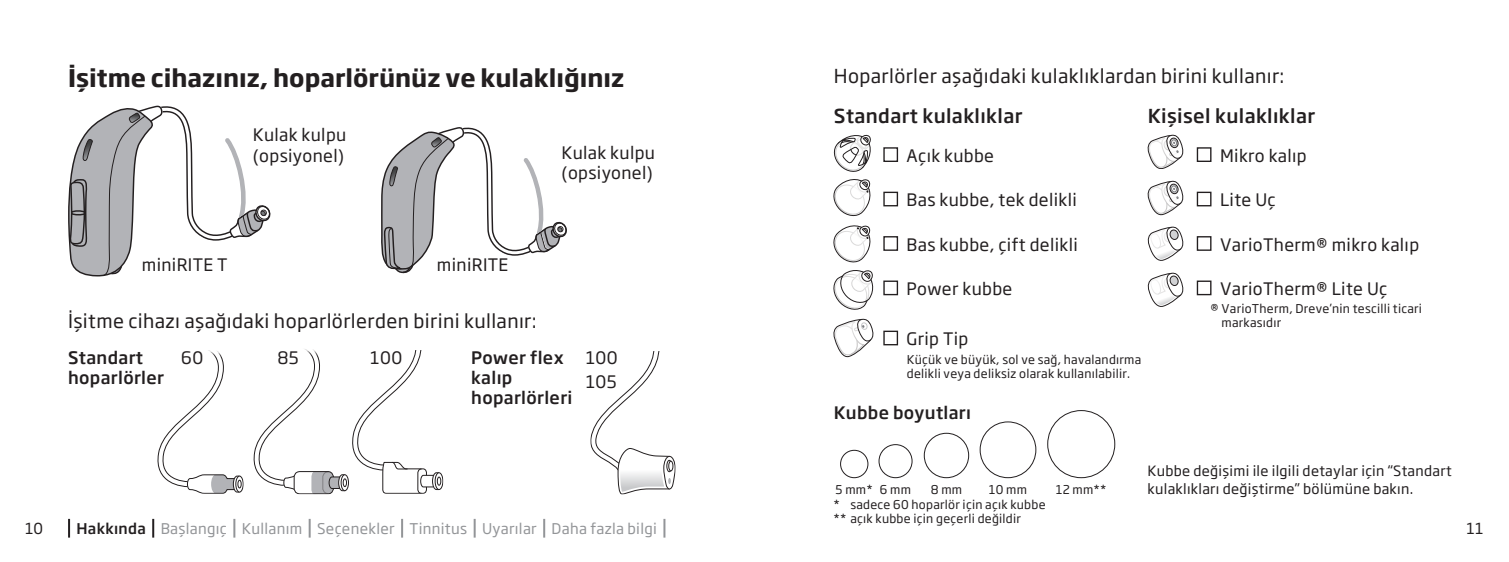
<style>
.page{position:relative;width:1509px;height:562px;background:#fff}
.page>*{position:absolute;margin:0;border:0;box-sizing:border-box;transform-origin:0 0}
.t1{font:700 24px "Soho Gothic Pro";color:#231f20}
.t2{font:19px "Soho Gothic Pro";letter-spacing:.02em;color:#231f20}
.t3{font:500 19px "Soho Gothic Pro";letter-spacing:.02em;color:#231f20}
.t4{font:17px/20px "Soho Gothic Pro";letter-spacing:.02em;color:#231f20}
.t5{font:500 17px/20px "Soho Gothic Pro";letter-spacing:.02em;color:#231f20}
.t6{font:15px "Soho Gothic Pro";color:#231f20}
.t7{font:14.6px "Soho Gothic Pro";letter-spacing:.02em;color:#939598}
.t8{font:14px/18px "Soho Gothic Pro";letter-spacing:.02em;color:#231f20}
.t9{font:12px/14px "Soho Gothic Pro";letter-spacing:.02em;color:#231f20}
.s1{font-weight:500;color:#231f20}
</style>
<div class="page">
<svg style="left:381px;top:127px;width:186px;height:146px"></svg>
<svg style="left:1147px;top:181px;width:36px;height:35px"></svg>
<svg style="left:1147px;top:135px;width:36px;height:34px"></svg>
<svg style="left:1147px;top:226px;width:37px;height:35px"></svg>
<svg style="left:1147px;top:272px;width:37px;height:35px"></svg>
<div style="left:235px;top:475px;width:9px;height:17px;border:1px solid #231f20;border-radius:50%"></div>
<svg style="left:157px;top:350px;width:84px;height:143px"></svg>
<svg style="left:590px;top:351px;width:85px;height:143px"></svg>
<div style="left:434px;top:472px;width:9px;height:17px;border:1px solid #231f20;border-radius:50%"></div>
<svg style="left:253px;top:349px;width:188px;height:145px"></svg>
<svg style="left:68px;top:105px;width:202px;height:171px"></svg>
<svg style="left:833px;top:135px;width:38px;height:37px"></svg>
<svg style="left:833px;top:270px;width:41px;height:40px"></svg>
<svg style="left:833px;top:225px;width:38px;height:38px"></svg>
<svg style="left:833px;top:179px;width:38px;height:38px"></svg>
<svg style="left:833px;top:318px;width:40px;height:40px"></svg>
<div style="left:878px;top:444px;width:34px;height:34px;border:1px solid #231f20;border-radius:50%"></div>
<div style="left:840px;top:449px;width:28px;height:29px;border:1px solid #231f20;border-radius:50%"></div>
<div style="left:923px;top:432px;width:46px;height:46px;border:1px solid #231f20;border-radius:50%"></div>
<div style="left:979px;top:421px;width:57px;height:57px;border:1px solid #231f20;border-radius:50%"></div>
<div style="left:1047px;top:410px;width:68px;height:68px;border:1px solid #231f20;border-radius:50%"></div>
<svg style="left:68px;top:518px;width:2px;height:19px"></svg>
<svg style="left:152px;top:518px;width:2px;height:19px"></svg>
<svg style="left:233px;top:518px;width:2px;height:19px"></svg>
<svg style="left:308px;top:518px;width:2px;height:19px"></svg>
<svg style="left:401px;top:518px;width:2px;height:19px"></svg>
<svg style="left:473px;top:518px;width:2px;height:19px"></svg>
<svg style="left:543px;top:518px;width:2px;height:19px"></svg>
<svg style="left:663px;top:518px;width:2px;height:19px"></svg>
<svg style="left:1198px;top:193px;width:11px;height:11px"></svg>
<div style="left:1196px;top:191px;width:15px;height:15px;border:1px solid #231f20"></div>
<div style="left:1196px;top:280px;width:15px;height:15px;border:1px solid #231f20"></div>
<div style="left:883px;top:147px;width:15px;height:15px;border:1px solid #231f20"></div>
<div style="left:1196px;top:147px;width:15px;height:15px;border:1px solid #231f20"></div>
<div style="left:1196px;top:236px;width:15px;height:15px;border:1px solid #231f20"></div>
<div style="left:883px;top:280px;width:15px;height:15px;border:1px solid #231f20"></div>
<div style="left:883px;top:330px;width:15px;height:15px;border:1px solid #231f20"></div>
<div style="left:883px;top:191px;width:15px;height:15px;border:1px solid #231f20"></div>
<div style="left:883px;top:236px;width:15px;height:15px;border:1px solid #231f20"></div>
<h1 class="t1" style="left:68px;top:59px;width:557px">İşitme cihazınız, hoparlörünüz ve kulaklığınız</h1>
<h2 class="t2" style="left:833px;top:61px;width:452px">Hoparlörler aşağıdaki kulaklıklardan birini kullanır:</h2>
<h2 class="t3" style="left:833px;top:101px;width:190px">Standart kulaklıklar</h2>
<h2 class="t3" style="left:1147px;top:101px;width:169px">Kişisel kulaklıklar</h2>
<h3 class="t4" style="left:253px;top:124px;width:95px">Kulak kulpu (opsiyonel)</h3>
<h3 class="t4" style="left:561px;top:142px;width:95px">Kulak kulpu (opsiyonel)</h3>
<h3 class="t4" style="left:906px;top:145px;width:89px">Açık kubbe</h3>
<h3 class="t4" style="left:1219px;top:145px;width:88px">Mikro kalıp</h3>
<h3 class="t4" style="left:142px;top:254px;width:87px">miniRITE T</h3>
<h3 class="t4" style="left:437px;top:254px;width:73px">miniRITE</h3>
<h2 class="t2" style="left:68px;top:305px;width:470px">İşitme cihazı aşağıdaki hoparlörlerden birini kullanır:</h2>
<h3 class="t5" style="left:471px;top:346px;width:103px">Power flex kalıp hoparlörleri</h3>
<h3 class="t5" style="left:68px;top:346px;width:97px">Standart hoparlörler</h3>
<h3 class="t4" style="left:181px;top:346px;width:23px">60</h3>
<h3 class="t4" style="left:277px;top:346px;width:23px">85</h3>
<h3 class="t4" style="left:370px;top:346px;width:33px">100</h3>
<h3 class="t4" style="left:585px;top:344px;width:33px;line-height:24.6px">100<br>105</h3>
<h3 class="t4" style="left:906px;top:189px;width:172px">Bas kubbe, tek delikli</h3>
<h3 class="t4" style="left:906px;top:233px;width:173px">Bas kubbe, çift delikli</h3>
<h3 class="t4" style="left:906px;top:278px;width:107px">Power kubbe</h3>
<h3 class="t4" style="left:906px;top:328px;width:63px">Grip Tip</h3>
<p class="t9" style="left:906px;top:351px;width:236px">Küçük ve büyük, sol ve sağ, havalandırma delikli veya deliksiz olarak kullanılabilir.</p>
<h3 class="t5" style="left:833px;top:401px;width:139px">Kubbe boyutları</h3>
<h3 class="t4" style="left:1219px;top:189px;width:57px">Lite Uç</h3>
<h3 class="t4" style="left:1219px;top:233px;width:200px">VarioTherm® mikro kalıp</h3>
<h3 class="t4" style="left:1219px;top:278px;width:169px">VarioTherm® Lite Uç</h3>
<p class="t9" style="left:1221px;top:300px;width:202px;text-indent:-11px">® VarioTherm, Dreve’nin tescilli ticari markasıdır</p>
<p class="t9" style="left:835px;top:481px;width:77px">5 mm* 6 mm</p>
<p class="t9" style="left:930px;top:481px;width:33px">8 mm</p>
<p class="t9" style="left:988px;top:481px;width:40px">10 mm</p>
<p class="t9" style="left:1055px;top:481px;width:52px">12 mm**</p>
<p class="t8" style="left:1147px;top:460px;width:305px">Kubbe değişimi ile ilgili detaylar için “Standart kulaklıkları değiştirme” bölümüne bakın.</p>
<p class="t9" style="left:833px;top:496px;width:214px">* sadece 60 hoparlör için açık kubbe ** açık kubbe için geçerli değildir</p>
<p class="t6" style="left:25px;top:516px;width:19px">10</p>
<p class="t7" style="left:76px;top:516px;width:582px"><span class="s1">Hakkında</span> Başlangıç Kullanım Seçenekler Tinnitus Uyarılar Daha fazla bilgi</p>
<p class="t6" style="left:1466px;top:516px;width:18px">11</p>
</div>
